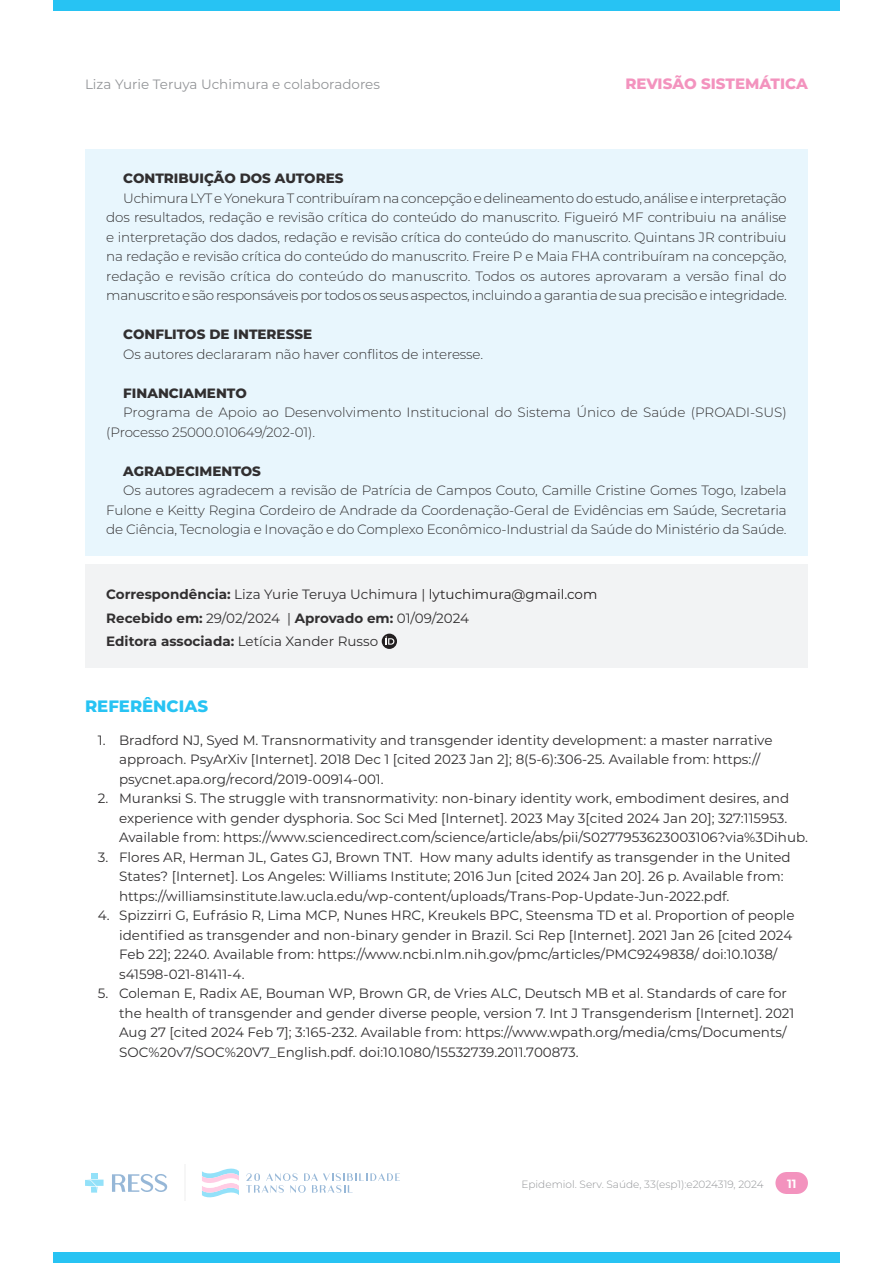
<style>
.page{position:relative;width:893px;height:1263px;background:#fff}
.page>*{position:absolute;margin:0;border:0;box-sizing:border-box;transform-origin:0 0}
.subtitulo{font:800 16.5px "Montserrat";color:#27c3f3}
.t1{font:800 15px "Montserrat";color:#f393be}
.correspondencia{font:13.5px/19.5px "Montserrat";color:#312f30}
.contribuicoes{font:300 13.5px/19.5px "Montserrat";letter-spacing:-.02em;color:#312f30;text-align:justify}
.agradecimentos{font:300 13.5px/19.5px "Montserrat";letter-spacing:-.01em;color:#312f30;text-align:justify}
.financiamento{font:300 13.5px/19.5px "Montserrat";color:#312f30}
.contribuicao_titulo{font:800 13.5px "Montserrat";color:#312f30}
.conflitos{font:300 13.5px "Montserrat";letter-spacing:-.01em;color:#312f30}
.correspondencia-2{font:700 13.5px "Montserrat";color:#312f30}
.t2{font:13.5px "Montserrat";color:#939598}
.t3{font:700 12px "Montserrat";color:#fff}
.t4{font:300 10.5px "Montserrat";color:#939598}
.s1{font-weight:700}
.s2{color:#231f20}
.s3{font-weight:400}
</style>
<div class="page">
<div style="left:53px;top:0;width:787px;height:11px;background:#27c3f3"></div>
<div style="left:53px;top:1252px;width:787px;height:11px;background:#27c3f3"></div>
<div style="left:775px;top:1172px;width:22px;height:22px;background:#f393be;border-radius:50%"></div>
<div style="left:786px;top:1172px;width:22px;height:22px;background:#f393be;border-radius:50%"></div>
<div style="left:786px;top:1172px;width:11px;height:22px;background:#f393be"></div>
<hr style="left:184px;top:1164px;width:1px;height:37px;background:#ededed">
<svg style="left:85px;top:1173px;width:19px;height:19px"></svg>
<svg style="left:112px;top:1174px;width:55px;height:18px"></svg>
<svg style="left:202px;top:1168px;width:37px;height:30px"></svg>
<svg style="left:246px;top:1173px;width:154px;height:20px"></svg>
<div style="left:85px;top:564px;width:723px;height:104px;background:#f2f3f4"></div>
<svg style="left:382px;top:634px;width:15px;height:15px"></svg>
<svg style="left:386px;top:636px;width:8px;height:9px"></svg>
<div style="left:85px;top:149px;width:723px;height:406px;background:#e8f6fd"></div>
<p class="t2" style="left:85px;top:75px;width:296px">Liza Yurie Teruya Uchimura e colaboradores</p>
<p class="t1" style="left:625px;top:73px;width:184px">REVISÃO SISTEMÁTICA</p>
<p class="contribuicao_titulo" style="left:123px;top:168px;width:222px">CONTRIBUIÇÃO DOS AUTORES</p>
<p class="contribuicoes" style="left:106px;top:188px;width:682px;text-indent:17px">Uchimura LYT e Yonekura T contribuíram na concepção e delineamento do estudo, análise e interpretação dos resultados, redação e revisão crítica do conteúdo do manuscrito. Figueiró MF contribuiu na análise e interpretação dos dados, redação e revisão crítica do conteúdo do manuscrito. Quintans JR contribuiu na redação e revisão crítica do conteúdo do manuscrito. Freire P e Maia FHA contribuíram na concepção, redação e revisão crítica do conteúdo do manuscrito. Todos os autores aprovaram a versão final do manuscrito e são responsáveis por todos os seus aspectos, incluindo a garantia de sua precisão e integridade.</p>
<p class="contribuicao_titulo" style="left:123px;top:324px;width:190px">CONFLITOS DE INTERESSE</p>
<p class="conflitos" style="left:123px;top:345px;width:361px">Os autores declararam não haver conflitos de interesse.</p>
<p class="contribuicao_titulo" style="left:123px;top:383px;width:125px">FINANCIAMENTO</p>
<p class="financiamento" style="left:106px;top:402px;width:682px;text-indent:17px">Programa de Apoio ao Desenvolvimento Institucional do Sistema Único de Saúde (PROADI-SUS) (Processo 25000.010649/202-01).</p>
<p class="contribuicao_titulo" style="left:123px;top:461px;width:139px">AGRADECIMENTOS</p>
<p class="agradecimentos" style="left:106px;top:480px;width:682px;text-indent:17px">Os autores agradecem a revisão de Patrícia de Campos Couto, Camille Cristine Gomes Togo, Izabela Fulone e Keitty Regina Cordeiro de Andrade da Coordenação-Geral de Evidências em Saúde, Secretaria de Ciência, Tecnologia e Inovação e do Complexo Econômico-Industrial da Saúde do Ministério da Saúde.</p>
<p class="correspondencia" style="left:106px;top:584px;width:492px"><span class="s1">Correspondência:</span> Liza Yurie Teruya Uchimura | <span class="s2">lytuchimura@gmail.com</span></p>
<p class="correspondencia-2" style="left:106px;top:608px;width:364px">Recebido em: <span class="s3">29/02/2024 |</span> Aprovado em: <span class="s3">01/09/2024</span></p>
<p class="correspondencia" style="left:106px;top:631px;width:273px"><span class="s1">Editora associada:</span> Letícia Xander Russo</p>
<p class="subtitulo" style="left:85px;top:694px;width:124px">REFERÊNCIAS</p>
<p class="correspondencia" style="left:119px;top:729px;width:655px;text-indent:-21px">1. Bradford NJ, Syed M. Transnormativity and transgender identity development: a master narrative approach. PsyArXiv [Internet]. 2018 Dec 1 [cited 2023 Jan 2]; 8(5-6):306-25. Available from: https:// psycnet.apa.org/record/2019-00914-001.</p>
<p class="correspondencia" style="left:119px;top:788px;width:690px;text-indent:-21px">2. Muranksi S. The struggle with transnormativity: non-binary identity work, embodiment desires, and experience with gender dysphoria. Soc Sci Med [Internet]. 2023 May 3[cited 2024 Jan 20]; 327:115953.<br>Available from: https://www.sciencedirect.com/science/article/abs/pii/S0277953623003106?via%3Dihub.</p>
<p class="correspondencia" style="left:119px;top:846px;width:673px;text-indent:-21px">3. Flores AR, Herman JL, Gates GJ, Brown TNT. How many adults identify as transgender in the United<br>States? [Internet]. Los Angeles: Williams Institute; 2016 Jun [cited 2024 Jan 20]. 26 p. Available from: https://williamsinstitute.law.ucla.edu/wp-content/uploads/Trans-Pop-Update-Jun-2022.pdf.</p>
<p class="correspondencia" style="left:119px;top:905px;width:677px;text-indent:-21px">4. Spizzirri G, Eufrásio R, Lima MCP, Nunes HRC, Kreukels BPC, Steensma TD et al. Proportion of people identified as transgender and non-binary gender in Brazil. Sci Rep [Internet]. 2021 Jan 26 [cited 2024<br>Feb 22]; 2240. Available from: https://www.ncbi.nlm.nih.gov/pmc/articles/PMC9249838/ doi:10.1038/ s41598-021-81411-4.</p>
<p class="correspondencia" style="left:119px;top:983px;width:677px;text-indent:-21px">5. Coleman E, Radix AE, Bouman WP, Brown GR, de Vries ALC, Deutsch MB et al. Standards of care for the health of transgender and gender diverse people, version 7. Int J Transgenderism [Internet]. 2021<br>Aug 27 [cited 2024 Feb 7]; 3:165-232. Available from: https://www.wpath.org/media/cms/Documents/ SOC%20v7/SOC%20V7_English.pdf. doi:10.1080/15532739.2011.700873.</p>
<p class="t4" style="left:521px;top:1177px;width:244px">Epidemiol. Serv. Saúde, 33(esp1):e2024319, 2024</p>
<p class="t3" style="left:787px;top:1175px;width:11px">11</p>
</div>
